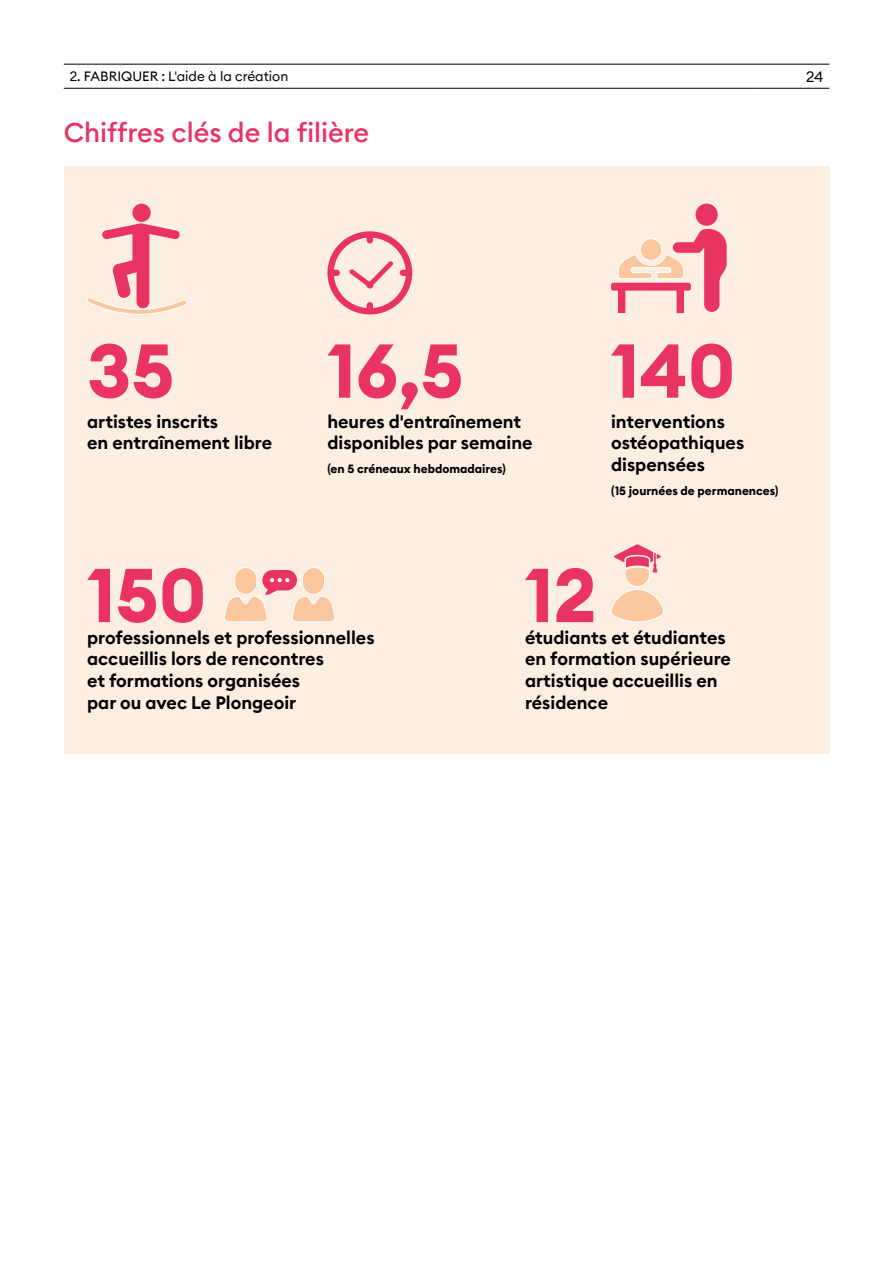
<style>
.page{position:relative;width:893px;height:1263px;background:#fff}
.page>*{position:absolute;margin:0;border:0;box-sizing:border-box;transform-origin:0 0}
.t1{font:700 75px "Euclid Circular B";color:#e83363}
.t2{font:500 27px "Euclid Circular B";color:#e83363}
.t3{font:600 18px/21.6px "Euclid Circular B";color:#000}
.t4{font:15px "Euclid Circular B";color:#000}
.t5{font:13.5px "Euclid Circular B";color:#000}
.t6{font:700 12px "Euclid Circular B";color:#000}
</style>
<div class="page">
<hr style="left:64px;top:64px;width:691px;height:1px;background:#000">
<hr style="left:755px;top:64px;width:74px;height:1px;background:#000">
<hr style="left:64px;top:88px;width:691px;height:1px;background:#000">
<hr style="left:755px;top:88px;width:74px;height:1px;background:#000">
<div style="left:64px;top:166px;width:765px;height:587px;background:#fdeee2"></div>
<svg style="left:327px;top:231px;width:85px;height:83px"></svg>
<div style="left:132px;top:204px;width:19px;height:18px;background:#e83363;border-radius:50%"></div>
<svg style="left:87px;top:223px;width:100px;height:91px"></svg>
<div style="left:696px;top:204px;width:22px;height:22px;background:#e83363;border-radius:50%"></div>
<svg style="left:611px;top:229px;width:116px;height:84px"></svg>
<svg style="left:235px;top:568px;width:22px;height:26px"></svg>
<div style="left:235px;top:567px;width:22px;height:27px;border:1px solid #fff;border-radius:11px"></div>
<svg style="left:224px;top:570px;width:111px;height:52px"></svg>
<div style="left:302px;top:568px;width:23px;height:26px;background:#fac79f;border-radius:11px"></div>
<div style="left:302px;top:567px;width:23px;height:27px;border:1px solid #fff;border-radius:11px"></div>
<svg style="left:611px;top:544px;width:53px;height:78px"></svg>
<p class="t5" style="left:70px;top:68px;width:220px">2. FABRIQUER : L'aide à la création</p>
<p class="t4" style="left:806px;top:67px;width:19px">24</p>
<h2 class="t2" style="left:64px;top:115px;width:307px">Chiffres clés de la filière</h2>
<h1 class="t1" style="left:87px;top:323px;width:89px">35</h1>
<p class="t3" style="left:87px;top:411px;width:186px">artistes inscrits<br>en entraînement libre</p>
<h1 class="t1" style="left:327px;top:323px;width:138px">16,5</h1>
<p class="t3" style="left:327px;top:411px;width:207px">heures d'entraînement disponibles par semaine</p>
<p class="t6" style="left:327px;top:461px;width:180px">(en 5 créneaux hebdomadaires)</p>
<h1 class="t1" style="left:611px;top:323px;width:126px">140</h1>
<p class="t3" style="left:611px;top:411px;width:135px">interventions ostéopathiques dispensées</p>
<p class="t6" style="left:611px;top:483px;width:169px">(15 journées de permanences)</p>
<h1 class="t1" style="left:87px;top:547px;width:121px">150</h1>
<p class="t3" style="left:87px;top:627px;width:289px">professionnels et professionnelles accueillis lors de rencontres<br>et formations organisées<br>par ou avec Le Plongeoir</p>
<h1 class="t1" style="left:525px;top:547px;width:73px">12</h1>
<p class="t3" style="left:525px;top:627px;width:207px">étudiants et étudiantes en formation supérieure artistique accueillis en résidence</p>
</div>
